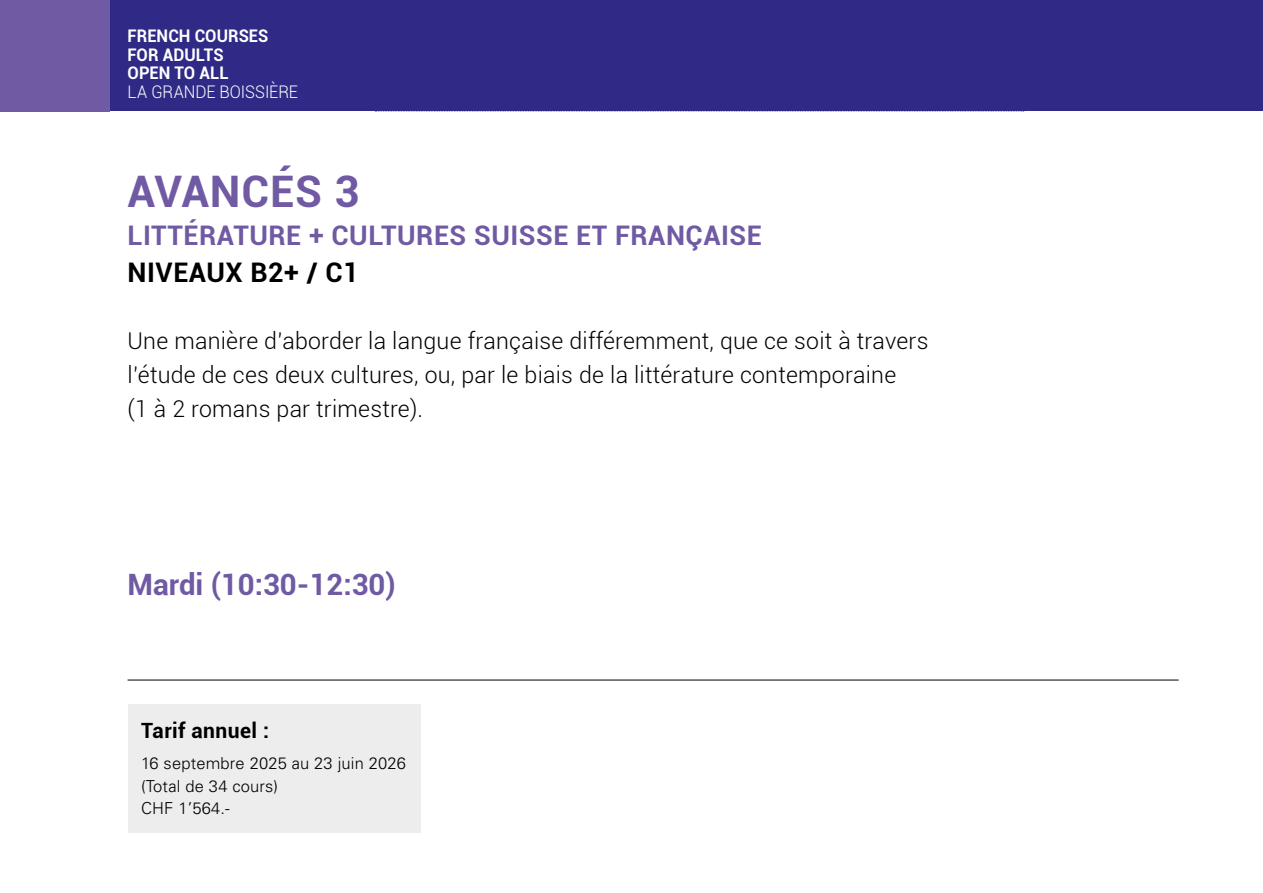
<style>
.page{position:relative;width:1263px;height:893px;background:#fff}
.page>*{position:absolute;margin:0;border:0;box-sizing:border-box;transform-origin:0 0}
.t1{font:700 43.5px "Roboto";letter-spacing:.02em;color:#6f5aa3}
.t2{font:700 29.4px "Roboto";color:#6f5aa3}
.t3{font:700 27px "Roboto";letter-spacing:.02em;color:#6f5aa3}
.t4{font:700 27px "Roboto";letter-spacing:.02em;color:#000}
.t5{font:300 23.1px/33.6px "Roboto";letter-spacing:.01em;color:#000}
.t6{font:700 21px "Roboto";letter-spacing:.02em;color:#000}
.t7{font:700 17.4px/18.6px "Roboto";letter-spacing:.005em;color:#fff;scale:.95 1}
.t8{font:300 17.4px "Roboto";letter-spacing:-.01em;color:#fff;scale:.95 1}
.t9{font:300 16.5px/22.5px "Univers LT Std";letter-spacing:.01em;color:#000}
</style>
<div class="page">
<svg style="left:375px;top:111px;width:649px;height:1px"></svg>
<div style="left:128px;top:704px;width:293px;height:129px;background:#ededed"></div>
<hr style="left:128px;top:680px;width:1051px;height:1px;background:#000">
<div style="left:0;top:0;width:1263px;height:111px;background:#2f2a85"></div>
<div style="left:0;top:0;width:110px;height:111px;background:#6f5aa3"></div>
<p class="t7" style="left:128px;top:26px;width:150px">FRENCH COURSES<br>FOR ADULTS<br>OPEN TO ALL</p>
<p class="t8" style="left:128px;top:80px;width:181px">LA GRANDE BOISSIÈRE</p>
<h1 class="t1" style="left:128px;top:161px;width:233px">AVANCÉS 3</h1>
<p class="t3" style="left:128px;top:216px;width:636px">LITTÉRATURE + CULTURES SUISSE ET FRANÇAISE</p>
<p class="t4" style="left:128px;top:254px;width:233px">NIVEAUX B2+ / C1</p>
<p class="t5" style="left:128px;top:324px;width:802px">Une manière d’aborder la langue française différemment, que ce soit à travers l’étude de ces deux cultures, ou, par le biais de la littérature contemporaine<br>(1 à 2 romans par trimestre).</p>
<p class="t2" style="left:128px;top:564px;width:270px">Mardi (10:30-12:30)</p>
<p class="t6" style="left:141px;top:716px;width:130px">Tarif annuel :</p>
<p class="t9" style="left:141px;top:752px;width:266px">16 septembre 2025 au 23 juin 2026 (Total de 34 cours)<br>CHF 1’564.-</p>
</div>
